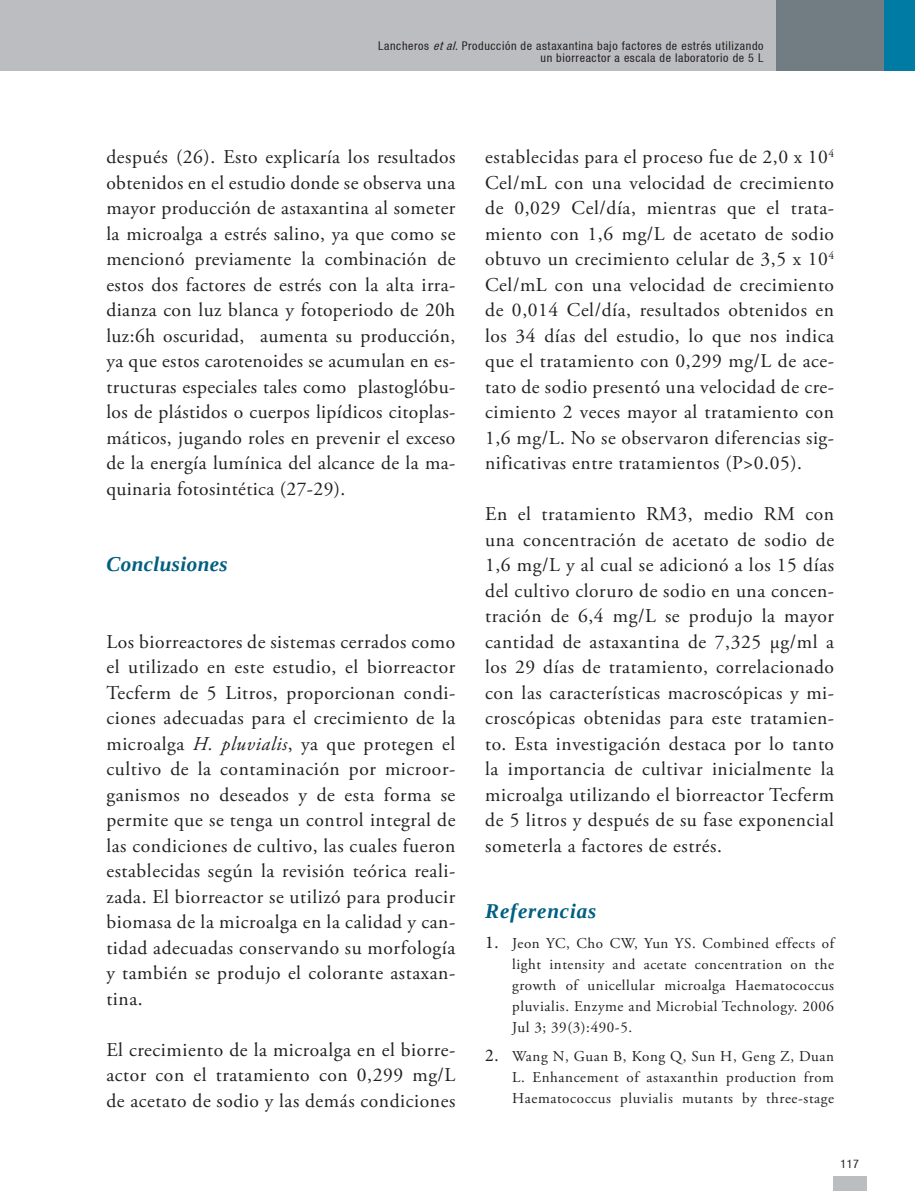
<style>
.page{position:relative;width:915px;height:1191px;background:#fff}
.page>*{position:absolute;margin:0;border:0;box-sizing:border-box;transform-origin:0 0}
.subtitulos_2do_nivel{font:italic 700 21px "Liberation Serif";letter-spacing:.02em;color:#005f80}
.subtitulos_2do_nivel-2{font:italic 700 21px "Liberation Serif";letter-spacing:.04em;color:#005f80}
.parrafo_corrido{font:19.5px/25.5px "Adobe Garamond Pro";letter-spacing:.03em;color:#231f20;text-align:justify}
.t1{font:15px/21px "Adobe Garamond Pro";letter-spacing:.04em;color:#231f20;text-align:justify}
.t2{font:condensed 12px/12px "Helvetica 57";letter-spacing:.05em;color:#231f20;text-align:right}
.s1{font-style:italic}
.s2{font-family:"Minion Pro";font-size:18px}
</style>
<div class="page">
<div style="left:0;top:0;width:914px;height:71px;background:#bcbdc0"></div>
<div style="left:776px;top:0;width:138px;height:71px;background:#717d83"></div>
<div style="left:884px;top:0;width:30px;height:71px;background:#007ca4"></div>
<div style="left:832px;top:1175px;width:34px;height:16px;background:#bcbdc0"></div>
<p class="t2" style="left:378px;top:40px;width:386px">Lancheros <span class="s1">etal</span>. Producción de astaxantina bajo factores de estrés utilizando un biorreactor a escala de laboratorio de 5 L</p>
<p class="parrafo_corrido" style="left:106px;top:145px;width:350px">después (26). Esto explicaría los resultados obtenidos en el estudio donde se observa una mayor producción de astaxantina al someter la microalga a estrés salino, ya que como se mencionó previamente la combinación de estos dos factores de estrés con la alta irra&shy;dianza con luz blanca y fotoperiodo de 20h luz:6h oscuridad, aumenta su producción, ya que estos carotenoides se acumulan en es&shy;tructuras especiales tales como plastoglóbu&shy;los de plástidos o cuerpos lipídicos citoplas&shy;máticos, jugando roles en prevenir el exceso de la energía lumínica del alcance de la ma&shy;quinaria fotosintética (27-29).</p>
<p class="subtitulos_2do_nivel" style="left:106px;top:550px;width:123px">Conclusiones</p>
<p class="parrafo_corrido" style="left:106px;top:629px;width:350px">Los biorreactores de sistemas cerrados como el utilizado en este estudio, el biorreactor Tecferm de 5 Litros, proporcionan condi&shy;ciones adecuadas para el crecimiento de la microalga <span class="s1">H. pluvialis</span>, ya que protegen el cultivo de la contaminación por microor&shy;ganismos no deseados y de esta forma se permite que se tenga un control integral de las condiciones de cultivo, las cuales fueron establecidas según la revisión teórica reali&shy;zada. El biorreactor se utilizó para producir biomasa de la microalga en la calidad y can&shy;tidad adecuadas conservando su morfología y también se produjo el colorante astaxan&shy;tina.</p>
<p class="parrafo_corrido" style="left:106px;top:1037px;width:350px">El crecimiento de la microalga en el biorre&shy;actor con el tratamiento con 0,299 mg/L de acetato de sodio y las demás condiciones</p>
<p class="parrafo_corrido" style="left:485px;top:145px;width:350px">establecidas para el proceso fue de 2,0 x 10<sup>4<br></sup>Cel/mL con una velocidad de crecimiento de 0,029 Cel/día, mientras que el trata&shy;miento con 1,6 mg/L de acetato de sodio obtuvo un crecimiento celular de 3,5 x 10<sup>4<br></sup>Cel/mL con una velocidad de crecimiento de 0,014 Cel/día, resultados obtenidos en los 34 días del estudio, lo que nos indica que el tratamiento con 0,299 mg/L de ace&shy;tato de sodio presentó una velocidad de cre&shy;cimiento 2 veces mayor al tratamiento con 1,6 mg/L. No se observaron diferencias sig&shy;nificativas entre tratamientos (P&gt;0.05).</p>
<p class="parrafo_corrido" style="left:485px;top:502px;width:350px">En el tratamiento RM3, medio RM con una concentración de acetato de sodio de 1,6 mg/L y al cual se adicionó a los 15 días del cultivo cloruro de sodio en una concen&shy;tración de 6,4 mg/L se produjo la mayor cantidad de astaxantina de 7,325 µg/ml a los 29 días de tratamiento, correlacionado con las características macroscópicas y mi&shy;croscópicas obtenidas para este tratamien&shy;to. Esta investigación destaca por lo tanto la importancia de cultivar inicialmente la microalga utilizando el biorreactor Tecferm de 5 litros y después de su fase exponencial someterla a factores de estrés.</p>
<p class="subtitulos_2do_nivel-2" style="left:485px;top:897px;width:113px">Referencias</p>
<p class="t1" style="left:512px;top:933px;width:323px;text-indent:-27px"><span class="s2">1.</span> Jeon YC, Cho CW, Yun YS. Combined effects of light intensity and acetate concentration on the growth of unicellular microalga Haematococcus pluvialis. Enzyme and Microbial Technology. 2006<br>Jul 3; 39(3):490-5.</p>
<p class="t1" style="left:512px;top:1046px;width:323px;text-indent:-27px"><span class="s2">2.</span> Wang N, Guan B, Kong Q, Sun H, Geng Z, Duan L. Enhancement of astaxanthin production from Haematococcus pluvialis mutants by three-stage</p>
<p class="t2" style="left:840px;top:1157px;width:20px">117</p>
</div>
